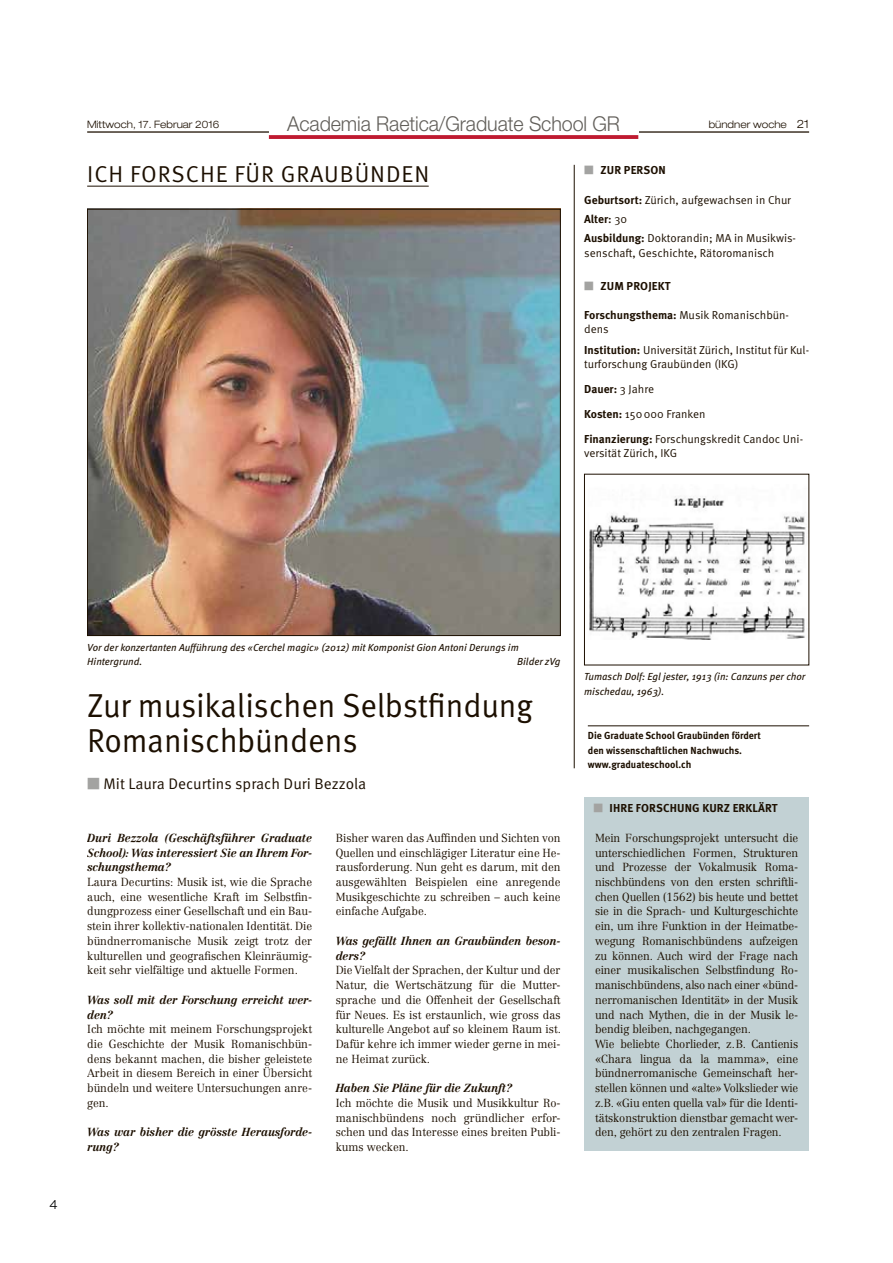
<style>
.page{position:relative;width:893px;height:1263px;background:#fff}
.page>*{position:absolute;margin:0;border:0;box-sizing:border-box;transform-origin:0 0}
.t1{font:33.3px/35.8px "Meta OT Norm";letter-spacing:-.005em;color:#1c0f00;scale:.96 1}
.t2{font:23.1px "Meta OT Norm";letter-spacing:.04em;color:#1c0f00}
.t3{font:300 20.55px "Helvetica Neue LT Std";letter-spacing:-.005em;color:#615e59;scale:.96 1}
.t4{font:15.3px "Meta OT Norm";color:#1c0f00}
.t5{font:15px "Texta";color:#000}
.t6{font:300 11.55px/14.7px "Centennial LT Std";letter-spacing:-.01em;color:#1c0f00;text-align:justify;scale:.96 1}
.t7{font:11.55px/14.1px "Meta OT Norm";color:#1c0f00}
.t8{font:italic 700 11.55px/14.7px "Centennial LT Std";letter-spacing:-.01em;color:#1c0f00;scale:.96 1}
.t9{font:700 11.55px "Meta OT";letter-spacing:.01em;color:#1c0f00}
.t10{font:italic 10.2px/14.7px "Meta OT";color:#1c0f00}
.t11{font:700 10.2px/14.7px "Meta OT";color:#1c0f00;scale:.96 1}
.t12{font:300 expanded 10.2px "Helvetica Neue LT Std";color:#1c0f00;scale:.96 1}
.s1{font-size:11.55px}
.s2{color:#a3a3a1}
.s3{font-family:"Meta OT";font-weight:700}
.s4{font-weight:500}
.s5{font-family:"Meta OT Norm";font-weight:400}
.s6{font-family:"Meta OT";font-weight:700;color:#a3a3a1}
</style>
<div class="page">
<hr style="left:87px;top:131px;width:722px;height:2px;background:#1c0f00">
<div style="left:269px;top:117px;width:369px;height:27px;background:#fff"></div>
<svg style="left:269px;top:135px;width:369px;height:4px"></svg>
<hr style="left:87px;top:186px;width:342px;height:1px;background:#1c0f00">
<img style="left:89px;top:211px;width:470px;height:423px">
<hr style="left:588px;top:725px;width:221px;height:1px;background:#1c0f00">
<img style="left:589px;top:496px;width:217px;height:144px">
<div style="left:584px;top:798px;width:225px;height:353px;background:#c2d1d4"></div>
<hr style="left:574px;top:165px;width:1px;height:603px;background:#1c0f00">
<p class="t12" style="left:87px;top:118px;width:139px">Mittwoch, 17. Februar 2016</p>
<h3 class="t3" style="left:287px;top:112px;width:348px">Academia Raetica/Graduate School GR</h3>
<p class="t12" style="left:709px;top:118px;width:106px">bündner woche <span class="s1">21</span></p>
<h2 class="t2" style="left:87px;top:160px;width:344px">ICH FORSCHE FÜR GRAUBÜNDEN</h2>
<p class="t9" style="left:584px;top:162px;width:83px"><span class="s2">■</span> ZUR PERSON</p>
<p class="t7" style="left:584px;top:193px;width:208px"><span class="s3">Geburtsort:</span> Zürich, aufgewachsen in Chur</p>
<p class="t9" style="left:584px;top:211px;width:44px">Alter<span class="s4">:</span> <span class="s5">30</span></p>
<p class="t7" style="left:584px;top:230px;width:213px;line-height:15.3px"><span class="s3">Ausbildung:</span> Doktorandin; MA in Musikwis&shy;senschaft, Geschichte, Rätoromanisch</p>
<p class="t9" style="left:584px;top:279px;width:88px"><span class="s2">■</span> ZUM PROJEKT</p>
<p class="t7" style="left:584px;top:308px;width:206px"><span class="s3">Forschungsthema:</span> Musik Romanischbün&shy;dens</p>
<p class="t7" style="left:584px;top:343px;width:226px"><span class="s3">Institution:</span> Universität Zürich, Institut für Kul&shy;turforschung Graubünden (IKG)</p>
<p class="t9" style="left:584px;top:382px;width:71px">Dauer: <span class="s5">3 Jahre</span></p>
<p class="t7" style="left:584px;top:402px;width:220px;line-height:24.9px"><span class="s3">Kosten:</span> 150000 Franken<br><span class="s3">Finanzierung:</span> Forschungskredit Candoc Uni-</p>
<p class="t7" style="left:584px;top:446px;width:94px">versität Zürich, IKG</p>
<p class="t5" style="left:49px;top:1196px;width:10px">4</p>
<p class="t10" style="left:87px;top:640px;width:433px">Vor der konzertanten Aufführung des «Cerchel magic» (2012) mit Komponist Gion Antoni Derungs im<br>Hintergrund.</p>
<p class="t10" style="left:517px;top:654px;width:45px">Bilder zVg</p>
<h1 class="t1" style="left:87px;top:687px;width:466px">Zur musikalischen Selbstfindung<br>Romanischbündens</h1>
<h3 class="t4" style="left:87px;top:774px;width:280px"><span class="s6">■</span> Mit Laura Decurtins sprach Duri Bezzola</h3>
<p class="t8" style="left:87px;top:830px;width:236px;text-align:justify">Duri Bezzola (Geschäftsführer Graduate School): Was interessiert Sie an Ihrem For&shy;schungsthema?</p>
<p class="t6" style="left:87px;top:875px;width:236px">Laura Decurtins: Musik ist, wie die Sprache auch, eine wesentliche Kraft im Selbstfin&shy;dungprozess einer Gesellschaft und ein Bau&shy;stein ihrer kollektiv-nationalen Identität. Die bündnerromanische Musik zeigt trotz der kulturellen und geografischen Kleinräumig&shy;keit sehr vielfältige und aktuelle Formen.</p>
<p class="t8" style="left:87px;top:992px;width:236px">Was soll mit der Forschung erreicht wer&shy;den?</p>
<p class="t6" style="left:87px;top:1022px;width:236px">Ich möchte mit meinem Forschungsprojekt die Geschichte der Musik Romanischbün&shy;dens bekannt machen, die bisher geleistete Arbeit in diesem Bereich in einer Übersicht bündeln und weitere Untersuchungen anre&shy;gen.</p>
<p class="t8" style="left:87px;top:1125px;width:236px">Was war bisher die grösste Herausforde&shy;rung?</p>
<p class="t6" style="left:336px;top:830px;width:236px">Bisher waren das Auffinden und Sichten von Quellen und einschlägiger Literatur eine He&shy;rausforderung. Nun geht es darum, mit den ausgewählten Beispielen eine anregende Musikgeschichte zu schreiben – auch keine einfache Aufgabe.</p>
<p class="t8" style="left:336px;top:933px;width:236px">Was gefällt Ihnen an Graubünden beson&shy;ders?</p>
<p class="t6" style="left:336px;top:963px;width:236px">Die Vielfalt der Sprachen, der Kultur und der Natur, die Wertschätzung für die Mutter&shy;sprache und die Offenheit der Gesellschaft für Neues. Es ist erstaunlich, wie gross das kulturelle Angebot auf so kleinem Raum ist.<br>Dafür kehre ich immer wieder gerne in mei&shy;ne Heimat zurück.</p>
<p class="t8" style="left:336px;top:1081px;width:185px">Haben Sie Pläne für die Zukunft?</p>
<p class="t6" style="left:336px;top:1095px;width:236px">Ich möchte die Musik und Musikkultur Ro&shy;manischbündens noch gründlicher erfor&shy;schen und das Interesse eines breiten Publi&shy;kums wecken.</p>
<p class="t10" style="left:584px;top:669px;width:223px">Tumasch Dolf: Egl jester, 1913 (in: Canzuns per chor mischedau, 1963).</p>
<p class="t11" style="left:588px;top:728px;width:182px">Die Graduate School Graubünden fördert den wissenschaftlichen Nachwuchs. www.graduateschool.ch</p>
<p class="t9" style="left:593px;top:801px;width:186px"><span class="s2">■</span> IHRE FORSCHUNG KURZ ERKLÄRT</p>
<p class="t6" style="left:595px;top:830px;width:213px;text-align:left">Mein Forschungsprojekt untersucht die unterschiedlichen Formen, Strukturen und Prozesse der Vokalmusik Roma&shy;nischbündens von den ersten schriftli&shy;chen Quellen (1562) bis heute und bettet sie in die Sprach- und Kulturgeschichte ein, um ihre Funktion in der Heimatbe&shy;wegung Romanischbündens aufzeigen zu können. Auch wird der Frage nach einer musikalischen Selbstfindung Ro&shy;manischbündens, also nach einer «bünd&shy;nerromanischen Identität» in der Musik und nach Mythen, die in der Musik le&shy;bendig bleiben, nachgegangen.<br>Wie beliebte Chorlieder, z.B. Cantienis «Chara lingua da la mamma», eine bündnerromanische Gemeinschaft her&shy;stellen können und «alte» Volkslieder wie z.B. «Giu enten quella val» für die Identi&shy;tätskonstruktion dienstbar gemacht wer&shy;den, gehört zu den zentralen Fragen.</p>
</div>
